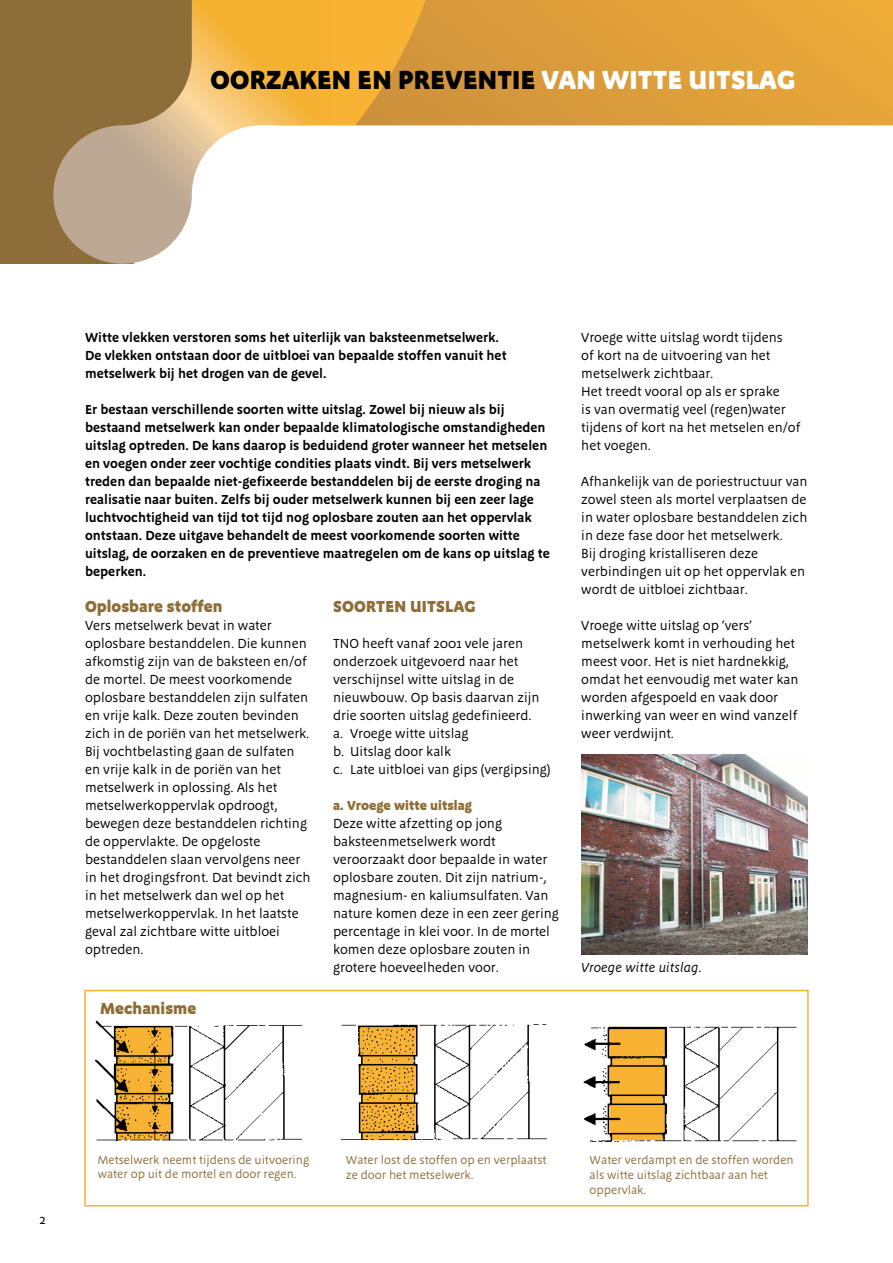
<style>
.page{position:relative;width:893px;height:1263px;background:#fff}
.page>*{position:absolute;margin:0;border:0;box-sizing:border-box;transform-origin:0 0}
.t1{font:900 27px "Megano OT";letter-spacing:.01em;color:#000}
.t2{font:900 16.5px "Megano OT";color:#8e6e38}
.t3{font:13.5px/18px "Megano OT";color:#000}
.t4{font:600 13.5px/18px "Megano OT";color:#000}
.t5{font:900 13.5px "Megano OT";color:#8e6e38}
.t6{font:italic 13.5px "Megano OT";color:#000}
.t7{font:12px/15px "Megano OT";color:#8e6e38}
.s1{color:#fff}
</style>
<div class="page">
<div style="left:84px;top:990px;width:725px;height:216px;border:2px solid #f8b334"></div>
<svg style="left:330px;top:0;width:563px;height:116px;background:#e1a139"></svg>
<div style="left:0;top:0;width:214px;height:264px;background:#8e6e38"></div>
<svg style="left:330px;top:116px;width:563px;height:9px;background:#da9b3a"></svg>
<svg style="left:330px;top:125px;width:563px;height:1px"></svg>
<svg style="left:53px;top:0;width:277px;height:264px"></svg>
<img style="left:84px;top:998px;width:218px;height:169px">
<img style="left:340px;top:1024px;width:207px;height:117px">
<img style="left:583px;top:1026px;width:214px;height:116px">
<img style="left:581px;top:755px;width:227px;height:199px">
<h1 class="t1" style="left:211px;top:64px;width:586px">OORZAKEN EN PREVENTIE <span class="s1">VAN WITTE UITSLAG</span></h1>
<p class="t4" style="left:85px;top:328px;width:423px">Witte vlekken verstoren soms het uiterlijk van baksteenmetselwerk.<br>De vlekken ontstaan door de uitbloei van bepaalde stoffen vanuit het metselwerk bij het drogen van de gevel.</p>
<p class="t4" style="left:85px;top:400px;width:466px">Er bestaan verschillende soorten witte uitslag. Zowel bij nieuw als bij bestaand metselwerk kan onder bepaalde klimatologische omstandigheden uitslag optreden. De kans daarop is beduidend groter wanneer het metselen en voegen onder zeer vochtige condities plaats vindt. Bij vers metselwerk treden dan bepaalde niet-gefixeerde bestanddelen bij de eerste droging na realisatie naar buiten. Zelfs bij ouder metselwerk kunnen bij een zeer lage luchtvochtigheid van tijd tot tijd nog oplosbare zouten aan het oppervlak ontstaan. Deze uitgave behandelt de meest voorkomende soorten witte uitslag, de oorzaken en de preventieve maatregelen om de kans op uitslag te beperken.</p>
<p class="t2" style="left:85px;top:597px;width:139px">Oplosbare stoffen</p>
<p class="t3" style="left:85px;top:616px;width:227px">Vers metselwerk bevat in water oplosbare bestanddelen. Die kunnen afkomstig zijn van de baksteen en/of de mortel. De meest voorkomende oplosbare bestanddelen zijn sulfaten en vrije kalk. Deze zouten bevinden zich in de poriën van het metselwerk.<br>Bij vochtbelasting gaan de sulfaten en vrije kalk in de poriën van het metselwerk in oplossing. Als het metselwerkoppervlak opdroogt, bewegen deze bestanddelen richting de oppervlakte. De opgeloste bestanddelen slaan vervolgens neer in het drogingsfront. Dat bevindt zich in het metselwerk dan wel op het metselwerkoppervlak. In het laatste geval zal zichtbare witte uitbloei optreden.</p>
<p class="t2" style="left:333px;top:597px;width:144px">SOORTEN UITSLAG</p>
<p class="t3" style="left:333px;top:634px;width:219px">TNO heeft vanaf 2001 vele jaren onderzoek uitgevoerd naar het verschijnsel witte uitslag in de nieuwbouw. Op basis daarvan zijn drie soorten uitslag gedefinieerd.<br>a. Vroege witte uitslag<br>b. Uitslag door kalk<br>c. Late uitbloei van gips (vergipsing)</p>
<p class="t5" style="left:333px;top:797px;width:140px">a. Vroege witte uitslag</p>
<p class="t3" style="left:333px;top:814px;width:227px">Deze witte afzetting op jong baksteenmetselwerk wordt veroorzaakt door bepaalde in water oplosbare zouten. Dit zijn natrium-, magnesium- en kaliumsulfaten. Van nature komen deze in een zeer gering percentage in klei voor. In de mortel komen deze oplosbare zouten in grotere hoeveelheden voor.</p>
<p class="t2" style="left:100px;top:999px;width:97px">Mechanisme</p>
<p class="t3" style="left:581px;top:328px;width:221px">Vroege witte uitslag wordt tijdens<br>of kort na de uitvoering van het metselwerk zichtbaar.<br>Het treedt vooral op als er sprake<br>is van overmatig veel (regen)water tijdens of kort na het metselen en/of het voegen.</p>
<p class="t3" style="left:581px;top:472px;width:228px">Afhankelijk van de poriestructuur van zowel steen als mortel verplaatsen de in water oplosbare bestanddelen zich in deze fase door het metselwerk.<br>Bij droging kristalliseren deze verbindingen uit op het oppervlak en wordt de uitbloei zichtbaar.</p>
<p class="t3" style="left:581px;top:616px;width:219px">Vroege witte uitslag op ‘vers’ metselwerk komt in verhouding het meest voor. Het is niet hardnekkig, omdat het eenvoudig met water kan worden afgespoeld en vaak door inwerking van weer en wind vanzelf weer verdwijnt.</p>
<p class="t6" style="left:581px;top:959px;width:122px">Vroege witte uitslag.</p>
<p class="t3" style="left:40px;top:1210px;width:8px">2</p>
<p class="t7" style="left:98px;top:1153px;width:213px;line-height:13.5px">Metselwerk neemt tijdens de uitvoering water op uit de mortel en door regen.</p>
<p class="t7" style="left:590px;top:1153px;width:206px">Water verdampt en de stoffen worden als witte uitslag zichtbaar aan het oppervlak.</p>
<p class="t7" style="left:346px;top:1153px;width:202px">Water lost de stoffen op en verplaatst ze door het metselwerk.</p>
</div>
